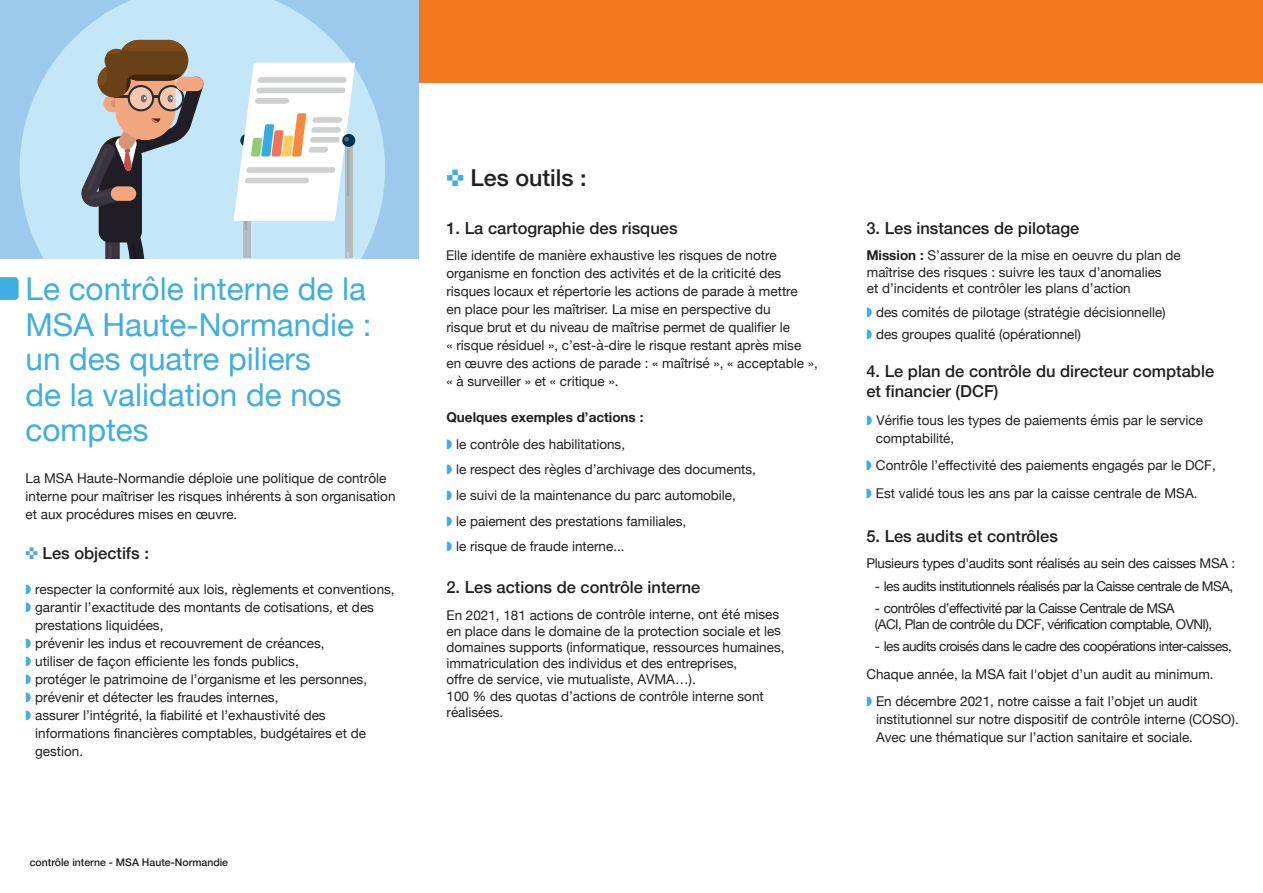
<style>
.page{position:relative;width:1263px;height:893px;background:#fff}
.page>*{position:absolute;margin:0;border:0;box-sizing:border-box;transform-origin:0 0}
.t1{font:31.5px/35.2px "Helvetica Neue";color:#3faee2}
.t2{font:500 23.25px "Helvetica Neue";color:#231f20}
.t3{font:500 16.5px/19.8px "Helvetica Neue";color:#231f20}
.t4{font:13.5px/18px "Helvetica Neue";color:#231f20}
.t5{font:13.5px/16.2px "Helvetica Neue";letter-spacing:-.04em;color:#231f20}
.t6{font:13.5px "Helvetica Neue";letter-spacing:-.02em;color:#231f20}
.t7{font:500 10.5px "Helvetica Neue";color:#231f20}
.s1{color:#3faee2}
.s2{font-weight:700}
</style>
<div class="page">
<div style="left:419px;top:0;width:844px;height:82px;background:#f47721"></div>
<svg style="left:0;top:277px;width:19px;height:23px"></svg>
<div style="left:0;top:0;width:419px;height:258px;background:#9bcaec"></div>
<svg style="left:20px;top:0;width:365px;height:258px;fill:#c3e6f8"></svg>
<div style="left:243px;top:144px;width:7px;height:114px;background:#b4bcc0"></div>
<div style="left:345px;top:144px;width:7px;height:114px;background:#b4bcc0"></div>
<svg style="left:80px;top:40px;width:124px;height:218px;background:#9a9c9c"></svg>
<svg style="left:347px;top:252px;width:2px;height:6px"></svg>
<svg style="left:234px;top:63px;width:121px;height:167px;background:#e6eaeb"></svg>
<h1 class="t1" style="left:26px;top:273px;width:347px">Le contrôle interne de la<br>MSA Haute-Normandie : un des quatre piliers<br>de la validation de nos comptes</h1>
<p class="t4" style="left:26px;top:469px;width:371px">La MSA Haute-Normandie déploie une politique de contrôle interne pour maîtriser les risques inhérents à son organisation et aux procédures mises en œuvre.</p>
<p class="t3" style="left:26px;top:542px;width:125px"><span class="s1">✜</span> Les objectifs :</p>
<p class="t4" style="left:26px;top:581px;width:371px"><span class="s1">◗</span> respecter la conformité aux lois, règlements et conventions,</p>
<p class="t4" style="left:26px;top:599px;width:350px"><span class="s1">◗</span> garantir l’exactitude des montants de cotisations, et des</p>
<p class="t4" style="left:35px;top:617px;width:130px">prestations liquidées,</p>
<p class="t4" style="left:26px;top:635px;width:300px"><span class="s1">◗</span> prévenir les indus et recouvrement de créances,</p>
<p class="t4" style="left:26px;top:653px;width:275px"><span class="s1">◗</span> utiliser de façon efficiente les fonds publics,</p>
<p class="t4" style="left:26px;top:671px;width:343px"><span class="s1">◗</span> protéger le patrimoine de l’organisme et les personnes,</p>
<p class="t4" style="left:26px;top:689px;width:254px"><span class="s1">◗</span> prévenir et détecter les fraudes internes,</p>
<p class="t4" style="left:26px;top:707px;width:302px"><span class="s1">◗</span> assurer l’intégrité, la fiabilité et l’exhaustivité des</p>
<p class="t4" style="left:35px;top:725px;width:332px">informations financières comptables, budgétaires et de</p>
<p class="t4" style="left:35px;top:743px;width:50px">gestion.</p>
<p class="t7" style="left:30px;top:853px;width:200px">contrôle interne - MSA Haute-Normandie</p>
<h2 class="t2" style="left:446px;top:159px;width:142px"><span class="s1">✜</span> Les outils :</h2>
<p class="t3" style="left:446px;top:216px;width:233px">1. La cartographie des risques</p>
<p class="t4" style="left:446px;top:247px;width:373px">Elle identife de manière exhaustive les risques de notre organisme en fonction des activités et de la criticité des risques locaux et répertorie les actions de parade à mettre<br>en place pour les maîtriser. La mise en perspective du<br>risque brut et du niveau de maîtrise permet de qualifier le<br>« risque résiduel », c’est-à-dire le risque restant après mise en œuvre des actions de parade : « maîtrisé », « acceptable », « à surveiller » et « critique ».</p>
<p class="t4" style="left:446px;top:404px;width:198px;line-height:27px"><span class="s2">Quelques exemples d’actions : </span><span class="s1">◗</span> le contrôle des habilitations,</p>
<p class="t4" style="left:446px;top:457px;width:311px;line-height:25.5px"><span class="s1">◗</span> le respect des règles d’archivage des documents, <span class="s1">◗</span> le suivi de la maintenance du parc automobile,</p>
<p class="t4" style="left:446px;top:509px;width:241px;line-height:25.5px"><span class="s1">◗</span> le paiement des prestations familiales, <span class="s1">◗</span> le risque de fraude interne...</p>
<p class="t3" style="left:446px;top:576px;width:256px">2. Les actions de contrôle interne</p>
<p class="t4" style="left:446px;top:607px;width:340px;line-height:16.4px">En 2021, 181 actions de contrôle interne, ont été mises en place dans le domaine de la protection sociale et les domaines supports (informatique, ressources humaines, immatriculation des individus et des entreprises,<br>offre de service, vie mutualiste, AVMA…).<br>100 % des quotas d’actions de contrôle interne sont réalisées.</p>
<p class="t3" style="left:866px;top:216px;width:215px">3. Les instances de pilotage</p>
<p class="t4" style="left:866px;top:247px;width:316px"><span class="s2">Mission :</span> S’assurer de la mise en oeuvre du plan de</p>
<p class="t4" style="left:867px;top:265px;width:296px;line-height:16.2px">maîtrise des risques : suivre les taux d’anomalies et d’incidents et contrôler les plans d’action</p>
<p class="t4" style="left:866px;top:301px;width:301px;line-height:22.5px"><span class="s1">◗</span> des comités de pilotage (stratégie décisionnelle) <span class="s1">◗</span> des groupes qualité (opérationnel)</p>
<p class="t3" style="left:866px;top:360px;width:349px">4. Le plan de contrôle du directeur comptable et financier (DCF)</p>
<p class="t4" style="left:876px;top:411px;width:329px;text-indent:-10px"><span class="s1">◗</span> Vérifie tous les types de paiements émis par le service comptabilité,</p>
<p class="t4" style="left:866px;top:451px;width:351px;line-height:28.5px"><span class="s1">◗</span> Contrôle l’effectivité des paiements engagés par le DCF, <span class="s1">◗</span> Est validé tous les ans par la caisse centrale de MSA.</p>
<p class="t3" style="left:866px;top:524px;width:193px">5. Les audits et contrôles</p>
<p class="t6" style="left:866px;top:553px;width:370px">Plusieurs types d'audits sont réalisés au sein des caisses MSA :</p>
<p class="t5" style="left:875px;top:600px;width:339px">- contrôles d’effectivité par la Caisse Centrale de MSA<br>(ACI, Plan de contrôle du DCF, vérification comptable, OVNI),</p>
<p class="t5" style="left:875px;top:578px;width:360px">- les audits institutionnels réalisés par la Caisse centrale de MSA,</p>
<p class="t5" style="left:866px;top:632px;width:367px;line-height:28.5px;text-indent:8px">- les audits croisés dans le cadre des coopérations inter-caisses,<br>Chaque année, la MSA fait l'objet d’un audit au minimum.</p>
<p class="t4" style="left:876px;top:693px;width:364px;text-indent:-10px"><span class="s1">◗</span> En décembre 2021, notre caisse a fait l’objet un audit institutionnel sur notre dispositif de contrôle interne (COSO).<br>Avec une thématique sur l’action sanitaire et sociale.</p>
</div>
